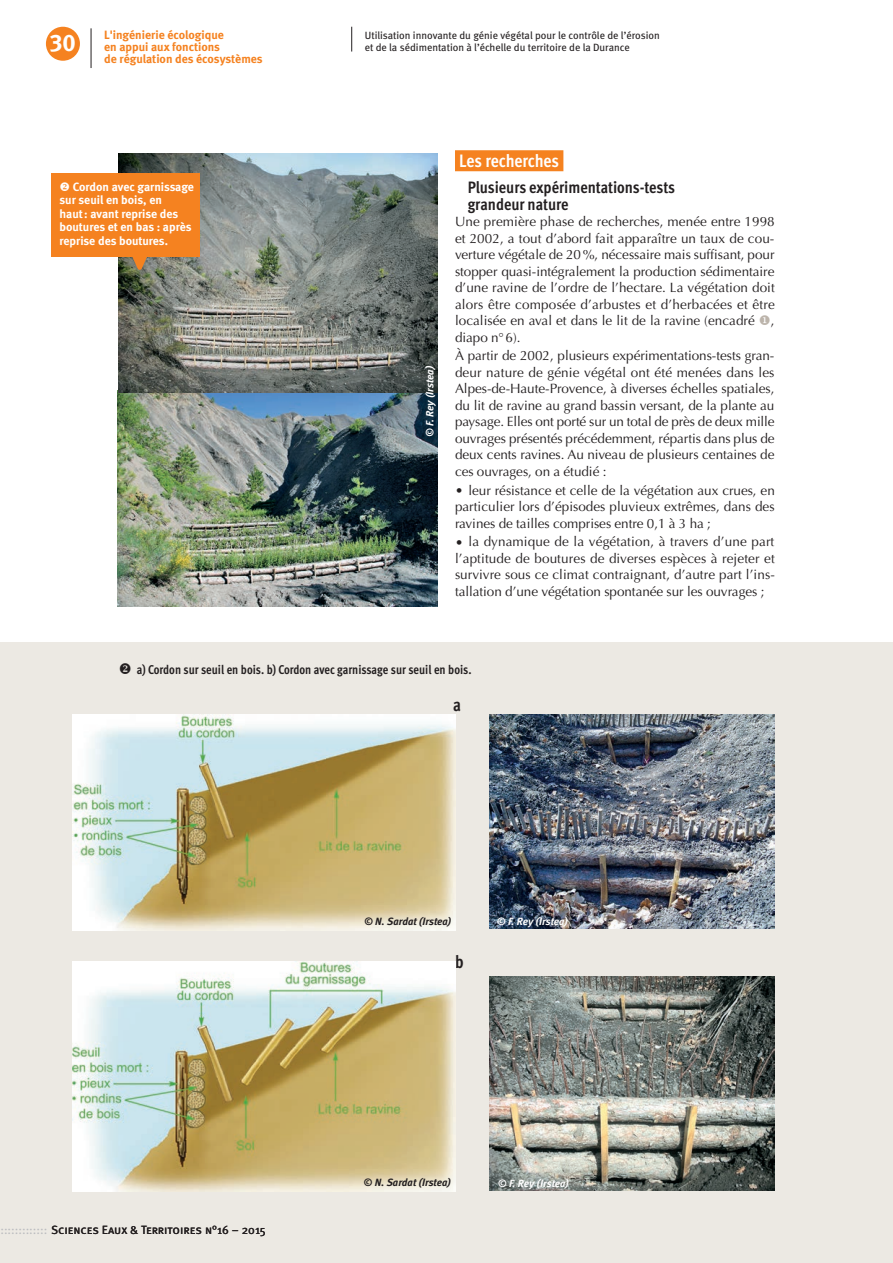
<style>
.page{position:relative;width:893px;height:1263px;background:#fff}
.page>*{position:absolute;margin:0;border:0;box-sizing:border-box;transform-origin:0 0}
.t1{font:24px "Meta Bold Caps Expert";color:#fff}
.t2{font:700 18px "Meta Cond OT";letter-spacing:-.01em;color:#fff}
.t3{font:700 18px "Meta Cond OT";color:#231f20}
.t4{font:700 16.5px/17px "Meta Cond OT";color:#231f20}
.t5{font:13.5px/16.5px "Optima";letter-spacing:-.005em;color:#231f20;text-align:justify}
.t6{font:700 12.75px "Meta Cond OT";color:#231f20}
.t7{font:12px/13.5px "Meta Bold LF";color:#fff}
.t8{font:700 12px/12px "Meta";color:#f58220}
.t9{font:12px "Meta Book Caps";color:#231f20}
.t10{font:10.5px/12px "Meta Book LF";color:#231f20}
.t11{font:italic 10.5px "Meta Bold LF";letter-spacing:-.005em;color:#fff}
.t12{font:italic 10.5px "Meta Bold LF";color:#231f20}
.s1{color:#bcb4ab}
.s2{color:#bcbdc0}
</style>
<div class="page">
<svg style="left:351px;top:27px;width:1px;height:25px"></svg>
<div style="left:455px;top:150px;width:108px;height:21px;background:#f58220"></div>
<div style="left:0;top:642px;width:893px;height:621px;background:#ece9e3"></div>
<img style="left:118px;top:390px;width:320px;height:217px">
<img style="left:119px;top:153px;width:319px;height:239px">
<div style="left:51px;top:173px;width:149px;height:84px;background:#f58220"></div>
<svg style="left:128px;top:257px;width:24px;height:22px"></svg>
<img style="left:72px;top:714px;width:383px;height:216px">
<img style="left:72px;top:961px;width:383px;height:230px">
<img style="left:490px;top:714px;width:285px;height:214px">
<img style="left:490px;top:977px;width:285px;height:214px">
<div style="left:46px;top:27px;width:34px;height:34px;background:#f58220;border-radius:50%"></div>
<hr style="left:91px;top:28px;width:1px;height:40px;background:#231f20">
<h1 class="t1" style="left:50px;top:28px;width:27px">30</h1>
<p class="t8" style="left:104px;top:29px;width:160px">L'ingénierie écologique<br>en appui aux fonctions<br>de régulation des écosystèmes</p>
<p class="t10" style="left:365px;top:29px;width:296px">Utilisation innovante du génie végétal pour le contrôle de l’érosion et de la sédimentation à l’échelle du territoire de la Durance</p>
<p class="t7" style="left:60px;top:180px;width:136px">❖ Cordon avec garnissage sur seuil en bois, en<br>haut: avant reprise des boutures et en bas : après reprise des boutures.</p>
<p class="t11" style="left:424px;top:437px;width:74px;rotate:-90deg">© F. Rey (Irstea)</p>
<h2 class="t2" style="left:459px;top:149px;width:101px">Les recherches</h2>
<p class="t4" style="left:468px;top:179px;width:209px">Plusieurs expérimentations-tests grandeur nature</p>
<p class="t5" style="left:455px;top:214px;width:321px">Une première phase de recherches, menée entre 1998 et 2002, a tout d’abord fait apparaître un taux de cou&shy;verture végétale de 20%, nécessaire mais suffisant, pour stopper quasi-intégralement la production sédimentaire d’une ravine de l’ordre de l’hectare. La végétation doit alors être composée d’arbustes et d’herbacées et être localisée en aval et dans le lit de la ravine (encadré <span class="s1">◆</span>, diapo n°6).</p>
<p class="t5" style="left:455px;top:348px;width:321px">À partir de 2002, plusieurs expérimentations-tests gran&shy;deur nature de génie végétal ont été menées dans les Alpes-de-Haute-Provence, à diverses échelles spatiales, du lit de ravine au grand bassin versant, de la plante au paysage. Elles ont porté sur un total de près de deux mille ouvrages présentés précédemment, répartis dans plus de deux cents ravines. Au niveau de plusieurs centaines de ces ouvrages, on a étudié :</p>
<p class="t5" style="left:455px;top:482px;width:321px">• leur résistance et celle de la végétation aux crues, en particulier lors d’épisodes pluvieux extrêmes, dans des ravines de tailles comprises entre 0,1 à 3 ha ;</p>
<p class="t5" style="left:455px;top:533px;width:321px">• la dynamique de la végétation, à travers d’une part l’aptitude de boutures de diverses espèces à rejeter et survivre sous ce climat contraignant, d’autre part l’ins&shy;tallation d’une végétation spontanée sur les ouvrages ;</p>
<p class="t6" style="left:119px;top:661px;width:354px">❖ a) Cordon sur seuil en bois. b) Cordon avec garnissage sur seuil en bois.</p>
<h2 class="t3" style="left:453px;top:693px;width:9px">a</h2>
<p class="t12" style="left:364px;top:915px;width:89px">© N. Sardat (Irstea)</p>
<p class="t11" style="left:497px;top:915px;width:73px">© F. Rey (Irstea)</p>
<p class="t9" style="left:0;top:1223px;width:267px"><span class="s2">:::::::::::::</span> Sciences Eaux &amp; Territoires n°16 – 2015</p>
<h2 class="t3" style="left:455px;top:950px;width:10px">b</h2>
<p class="t12" style="left:364px;top:1176px;width:89px">© N. Sardat (Irstea)</p>
<p class="t11" style="left:498px;top:1177px;width:73px">© F. Rey (Irstea)</p>
</div>
